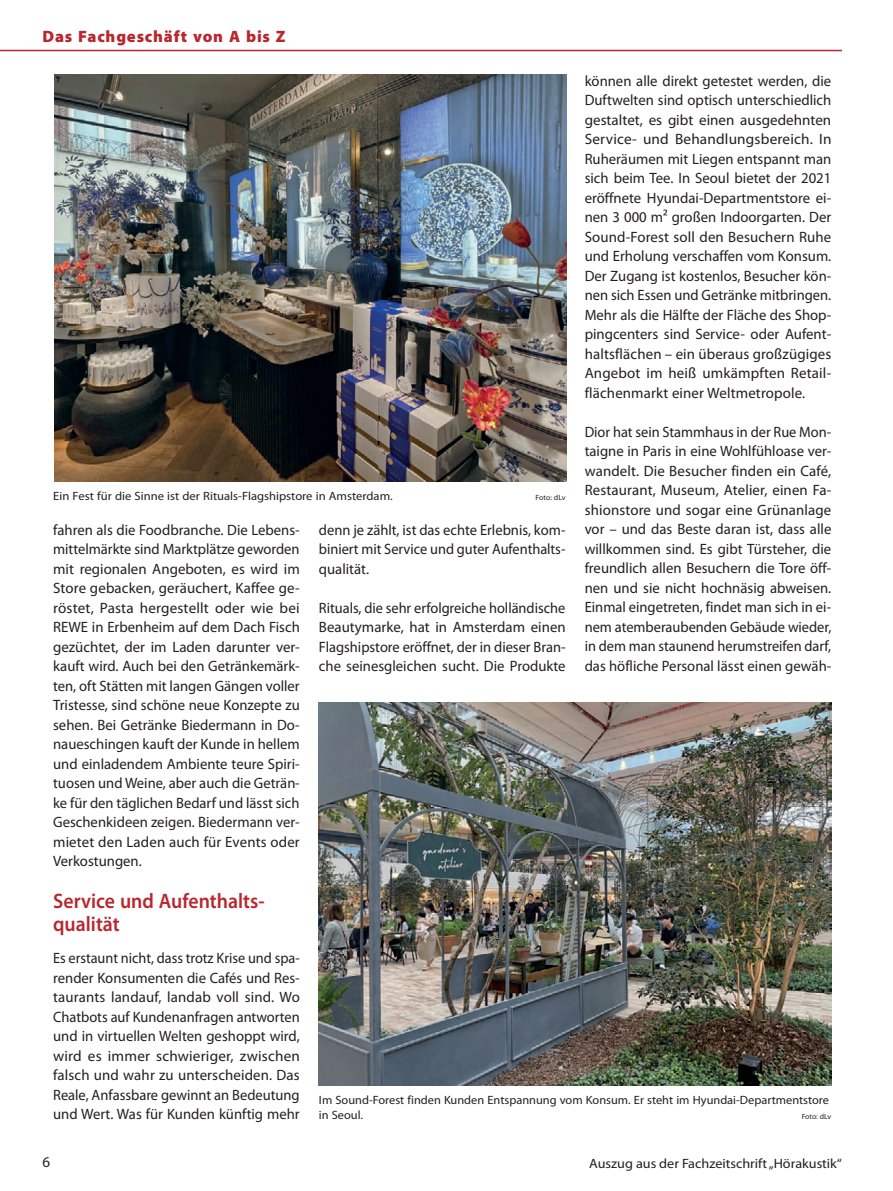
<style>
.page{position:relative;width:893px;height:1191px;background:#fff}
.page>*{position:absolute;margin:0;border:0;box-sizing:border-box;transform-origin:0 0}
.D__Zwischentitel_2-z{font:600 21px/23.2px "Myriad Pro";color:#b7282e;scale:.94 1}
.Rubrik_11pt{font:900 16.5px "Myriad Pro";letter-spacing:.05em;color:#b7282e}
.C__Text_3spaltig_Blo{font:15px/19.5px "Myriad Pro";color:#231f20;text-align:justify}
.C__Text_3spaltig_Blo-2{font:15px/19.5px "Myriad Pro";color:#231f20;text-align:justify;scale:.96 1}
.C__Text_3spaltig_Blo-3{font:15px/19.5px "Myriad Pro";color:#231f20;text-align:justify;scale:.95 1}
.t1{font:13.5px "Myriad Pro";color:#231f20;scale:1.05 1}
.E__Bildlegende{font:12px/15px "Myriad Pro";color:#231f20}
.E__Bildlegende-2{font:12px "Myriad Pro";color:#231f20;scale:1.05 1}
.E__Bildlegende-3{font:7.5px "Myriad Pro";letter-spacing:-.005em;color:#231f20;scale:1.05 1}
.E__Bildlegende-4{font:7.5px "Myriad Pro";letter-spacing:-.005em;color:#231f20}
</style>
<div class="page">
<hr style="left:0;top:50px;width:842px;height:1px;background:#b7282e">
<img style="left:54px;top:74px;width:512px;height:408px">
<img style="left:319px;top:702px;width:512px;height:383px">
<p class="Rubrik_11pt" style="left:43px;top:26px;width:245px">Das Fachgeschäft von A bis Z</p>
<p class="C__Text_3spaltig_Blo" style="left:585px;top:71px;width:248px">können alle direkt getestet werden, die Duftwelten sind optisch unterschiedlich gestaltet, es gibt einen ausgedehnten Service- und Behandlungsbereich. In Ruheräumen mit Liegen entspannt man sich beim Tee. In Seoul bietet der 2021 eröffnete Hyundai-Departmentstore ei&shy;nen 3 000 m² großen Indoorgarten. Der Sound-Forest soll den Besuchern Ruhe und Erholung verschaffen vom Konsum.<br>Der Zugang ist kostenlos, Besucher kön&shy;nen sich Essen und Getränke mitbringen.<br>Mehr als die Hälfte der Fläche des Shop&shy;pingcenters sind Service- oder Aufent&shy;haltsflächen – ein überaus großzügiges Angebot im heiß umkämpften Retail&shy;flächenmarkt einer Weltmetropole.</p>
<p class="C__Text_3spaltig_Blo-2" style="left:585px;top:422px;width:259px">Dior hat sein Stammhaus in der Rue Mon&shy;taigne in Paris in eine Wohlfühloase ver&shy;wandelt. Die Besucher finden ein Café, Restaurant, Museum, Atelier, einen Fa&shy;shionstore und sogar eine Grünanlage vor – und das Beste daran ist, dass alle willkommen sind. Es gibt Türsteher, die freundlich allen Besuchern die Tore öff&shy;nen und sie nicht hochnäsig abweisen.<br>Einmal eingetreten, findet man sich in ei&shy;nem atemberaubenden Gebäude wieder, in dem man staunend herumstreifen darf, das höfliche Personal lässt einen gewäh-</p>
<p class="E__Bildlegende-2" style="left:53px;top:488px;width:325px">Ein Fest für die Sinne ist der Rituals-Flagshipstore in Amsterdam.</p>
<p class="E__Bildlegende-3" style="left:535px;top:493px;width:30px">Foto: dLv</p>
<p class="C__Text_3spaltig_Blo" style="left:53px;top:519px;width:248px">fahren als die Foodbranche. Die Lebens&shy;mittelmärkte sind Marktplätze geworden mit regionalen Angeboten, es wird im Store gebacken, geräuchert, Kaffee ge&shy;röstet, Pasta hergestellt oder wie bei REWE in Erbenheim auf dem Dach Fisch gezüchtet, der im Laden darunter ver&shy;kauft wird. Auch bei den Getränkemärk&shy;ten, oft Stätten mit langen Gängen voller Tristesse, sind schöne neue Konzepte zu sehen. Bei Getränke Biedermann in Do&shy;naueschingen kauft der Kunde in hellem und einladendem Ambiente teure Spiri&shy;tuosen und Weine, aber auch die Geträn&shy;ke für den täglichen Bedarf und lässt sich Geschenkideen zeigen. Biedermann ver&shy;mietet den Laden auch für Events oder Verkostungen.</p>
<p class="D__Zwischentitel_2-z" style="left:53px;top:888px;width:226px">Service und Aufenthalts&shy;qualität</p>
<p class="C__Text_3spaltig_Blo-3" style="left:53px;top:948px;width:261px">Es erstaunt nicht, dass trotz Krise und spa&shy;render Konsumenten die Cafés und Res&shy;taurants landauf, landab voll sind. Wo Chatbots auf Kundenanfragen antworten und in virtuellen Welten geshoppt wird, wird es immer schwieriger, zwischen falsch und wahr zu unterscheiden. Das Reale, Anfassbare gewinnt an Bedeutung und Wert. Was für Kunden künftig mehr</p>
<p class="C__Text_3spaltig_Blo" style="left:319px;top:519px;width:248px">denn je zählt, ist das echte Erlebnis, kom&shy;biniert mit Service und guter Aufenthalts&shy;qualität.</p>
<p class="C__Text_3spaltig_Blo-2" style="left:319px;top:597px;width:259px">Rituals, die sehr erfolgreiche holländische Beautymarke, hat in Amsterdam einen Flagshipstore eröffnet, der in dieser Bran&shy;che seinesgleichen sucht. Die Produkte</p>
<p class="E__Bildlegende" style="left:319px;top:1092px;width:512px">Im Sound-Forest finden Kunden Entspannung vom Konsum. Er steht im Hyundai-Departmentstore in Seoul.</p>
<p class="E__Bildlegende-4" style="left:802px;top:1112px;width:31px">Foto: dLv</p>
<p class="C__Text_3spaltig_Blo" style="left:43px;top:1152px;width:9px">6</p>
<p class="t1" style="left:589px;top:1154px;width:242px">Auszug aus der Fachzeitschrift „Hörakustik“</p>
</div>
